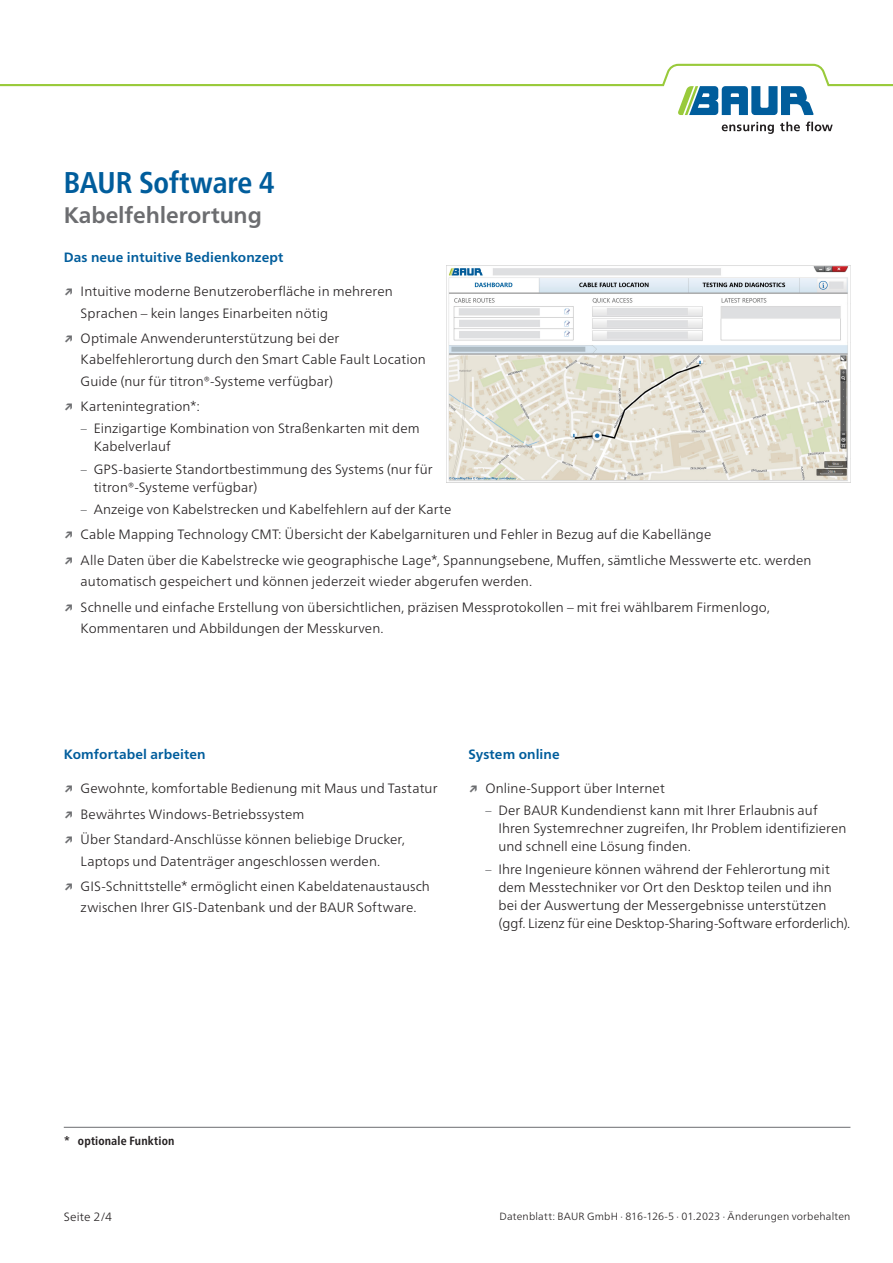
<style>
.page{position:relative;width:893px;height:1263px;background:#fff}
.page>*{position:absolute;margin:0;border:0;box-sizing:border-box;transform-origin:0 0}
.DB_-_Titel_Produktna{font:700 condensed 30px "Frutiger Neue LTW1 G";letter-spacing:-.005em;color:#005d9c}
.DB_-_Aufzählung_USP{font:700 22.5px "Frutiger Neue LTW1 G";letter-spacing:-.005em;color:#6c6d70}
.t1{font:300 13.5px/21.3px "Frutiger Neue LTW1 G";letter-spacing:.01em;color:#231f20}
.DB_-_Condensed_Übers{font:700 13.5px "Frutiger Neue LTW1 G";letter-spacing:.01em;color:#005d9c}
.DB_-_Fußnote_linksbü{font:700 condensed 12px "Frutiger Neue LTW1 G";letter-spacing:.015em;color:#231f20}
.t2{font:300 12px "Frutiger Neue LTW1 G";letter-spacing:.015em;color:#231f20}
.t3{font:300 10.5px "Frutiger Neue LTW1 G";letter-spacing:.015em;color:#231f20}
.s1{font-weight:700;color:#6c6d70}
.s2{font-stretch:condensed;color:#6c6d70}
</style>
<div class="page">
<svg style="left:722px;top:122px;width:52px;height:12px"></svg>
<svg style="left:780px;top:122px;width:20px;height:9px"></svg>
<svg style="left:806px;top:122px;width:27px;height:9px"></svg>
<svg style="left:0;top:64px;width:893px;height:51px"></svg>
<hr style="left:64px;top:1127px;width:786px;height:1px;background:#6c6d70">
<img style="left:446px;top:266px;width:404px;height:217px">
<p class="DB_-_Titel_Produktna" style="left:64px;top:160px;width:212px">BAUR Software 4</p>
<p class="DB_-_Aufzählung_USP" style="left:64px;top:199px;width:200px">Kabelfehlerortung</p>
<p class="DB_-_Condensed_Übers" style="left:64px;top:248px;width:221px">Das neue intuitive Bedienkonzept</p>
<p class="t1" style="left:81px;top:280px;width:314px;text-indent:-17px"><span class="s1">↗</span> Intuitive moderne Benutzeroberfläche in mehreren<br>Sprachen – kein langes Einarbeiten nötig</p>
<p class="t1" style="left:81px;top:327px;width:347px;text-indent:-17px"><span class="s1">↗</span> Optimale Anwenderunterstützung bei der<br>Kabelfehlerortung durch den Smart Cable Fault Location<br>Guide (nur für titron®-Systeme verfügbar)</p>
<p class="t1" style="left:64px;top:395px;width:138px"><span class="s1">↗</span> Kartenintegration*:</p>
<p class="t1" style="left:94px;top:419px;width:327px;line-height:18px;text-indent:-13px"><span class="s2">–</span> Einzigartige Kombination von Straßenkarten mit dem<br>Kabelverlauf</p>
<p class="t1" style="left:94px;top:459px;width:340px;line-height:18px;text-indent:-13px"><span class="s2">–</span> GPS-basierte Standortbestimmung des Systems (nur für titron®-Systeme verfügbar)</p>
<p class="t1" style="left:81px;top:497px;width:372px"><span class="s2">–</span> Anzeige von Kabelstrecken und Kabelfehlern auf der Karte</p>
<p class="t1" style="left:64px;top:523px;width:649px"><span class="s1">↗</span> Cable Mapping Technology CMT: Übersicht der Kabelgarnituren und Fehler in Bezug auf die Kabellänge</p>
<p class="t1" style="left:81px;top:548px;width:732px;text-indent:-17px"><span class="s1">↗</span> Alle Daten über die Kabelstrecke wie geographische Lage*, Spannungsebene, Muffen, sämtliche Messwerte etc. werden automatisch gespeichert und können jederzeit wieder abgerufen werden.</p>
<p class="t1" style="left:81px;top:595px;width:691px;text-indent:-17px"><span class="s1">↗</span> Schnelle und einfache Erstellung von übersichtlichen, präzisen Messprotokollen – mit frei wählbarem Firmenlogo,<br>Kommentaren und Abbildungen der Messkurven.</p>
<p class="DB_-_Condensed_Übers" style="left:64px;top:745px;width:143px">Komfortabel arbeiten</p>
<p class="t1" style="left:64px;top:777px;width:375px"><span class="s1">↗</span> Gewohnte, komfortable Bedienung mit Maus und Tastatur</p>
<p class="t1" style="left:64px;top:802px;width:242px"><span class="s1">↗</span> Bewährtes Windows-Betriebssystem</p>
<p class="t1" style="left:64px;top:828px;width:343px;text-align:center"><span class="s1">↗</span> Über Standard-Anschlüsse können beliebige Drucker,<br>Laptops und Datenträger angeschlossen werden.</p>
<p class="t1" style="left:64px;top:875px;width:368px;text-align:center"><span class="s1">↗</span> GIS-Schnittstelle* ermöglicht einen Kabeldatenaustausch zwischen Ihrer GIS-Datenbank und der BAUR Software.</p>
<p class="DB_-_Condensed_Übers" style="left:468px;top:745px;width:93px">System online</p>
<p class="t1" style="left:468px;top:777px;width:198px"><span class="s1">↗</span> Online-Support über Internet</p>
<p class="t1" style="left:498px;top:801px;width:350px;line-height:18px;text-indent:-13px"><span class="s2">–</span> Der BAUR Kundendienst kann mit Ihrer Erlaubnis auf<br>Ihren Systemrechner zugreifen, Ihr Problem identifizieren und schnell eine Lösung finden.</p>
<p class="t1" style="left:498px;top:859px;width:354px;line-height:18px;text-indent:-13px"><span class="s2">–</span> Ihre Ingenieure können während der Fehlerortung mit dem Messtechniker vor Ort den Desktop teilen und ihn bei der Auswertung der Messergebnisse unterstützen (ggf. Lizenz für eine Desktop-Sharing-Software erforderlich).</p>
<p class="DB_-_Fußnote_linksbü" style="left:64px;top:1132px;width:112px">* optionale Funktion</p>
<p class="t2" style="left:64px;top:1208px;width:50px">Seite 2/4</p>
<p class="t3" style="left:500px;top:1208px;width:352px">Datenblatt: BAUR GmbH · 816-126-5 · 01.2023 · Änderungen vorbehalten</p>
</div>
